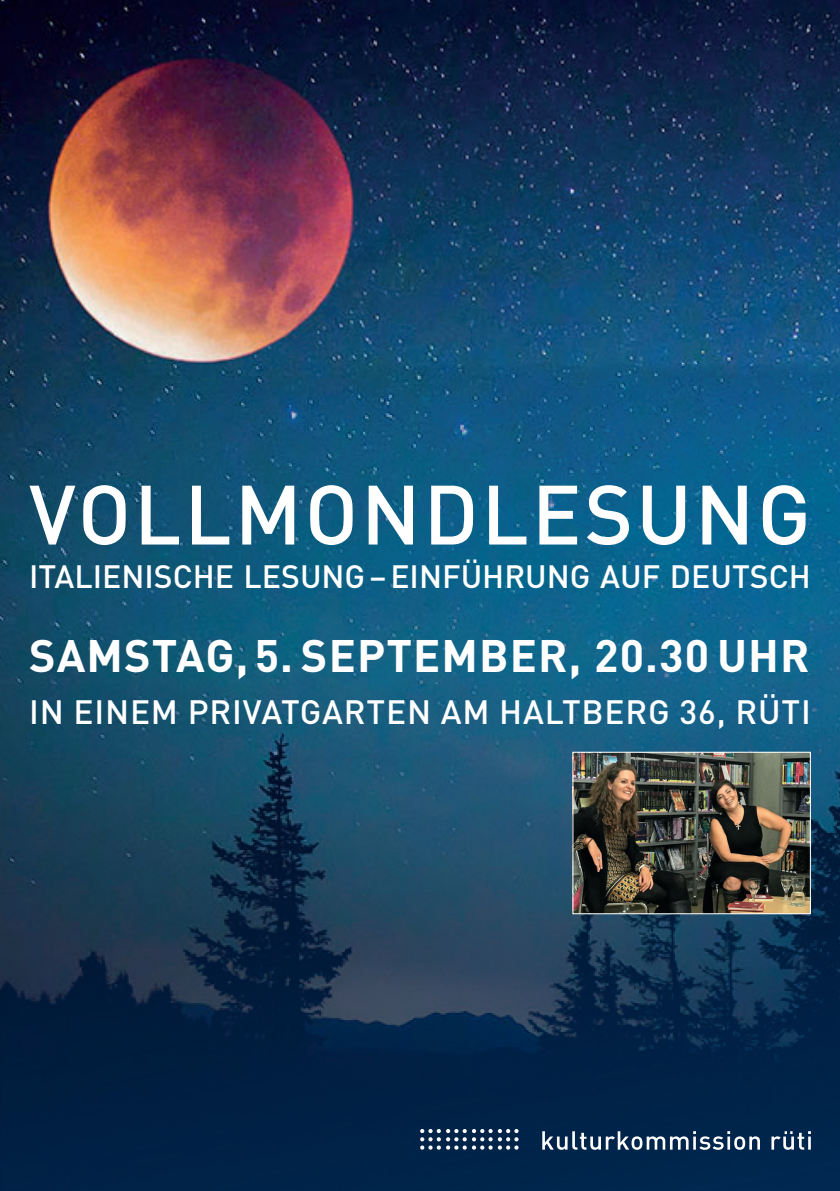
<style>
.page{position:relative;width:840px;height:1191px;background:#fff}
.page>*{position:absolute;margin:0;border:0;box-sizing:border-box;transform-origin:0 0}
.t1{font:500 82.6px "DIN";letter-spacing:.035em;color:#fff}
.t2{font:700 45px "DIN";letter-spacing:.025em;color:#fff}
.t3{font:500 33.4px "DIN";letter-spacing:.025em;color:#fff}
.t4{font:500 31.8px "DIN";color:#fff}
</style>
<div class="page">
<img style="left:0;top:0;width:839px;height:1191px">
<svg style="left:420px;top:1129px;width:20px;height:20px"></svg>
<svg style="left:446px;top:1129px;width:72px;height:20px"></svg>
<svg style="left:542px;top:1131px;width:217px;height:18px"></svg>
<svg style="left:771px;top:1131px;width:39px;height:18px"></svg>
<img style="left:574px;top:753px;width:234px;height:159px">
<div style="left:572px;top:751px;width:238px;height:163px;border:1px solid #fff"></div>
<h1 class="t1" style="left:29px;top:462px;width:783px">VOLLMONDLESUNG</h1>
<p class="t4" style="left:29px;top:556px;width:782px">ITALIENISCHE LESUNG – EINFÜHRUNG AUF DEUTSCH</p>
<h2 class="t2" style="left:29px;top:626px;width:781px">SAMSTAG, 5. SEPTEMBER, 20.30 UHR</h2>
<p class="t3" style="left:29px;top:691px;width:782px">IN EINEM PRIVATGARTEN AM HALTBERG 36, RÜTI</p>
</div>
